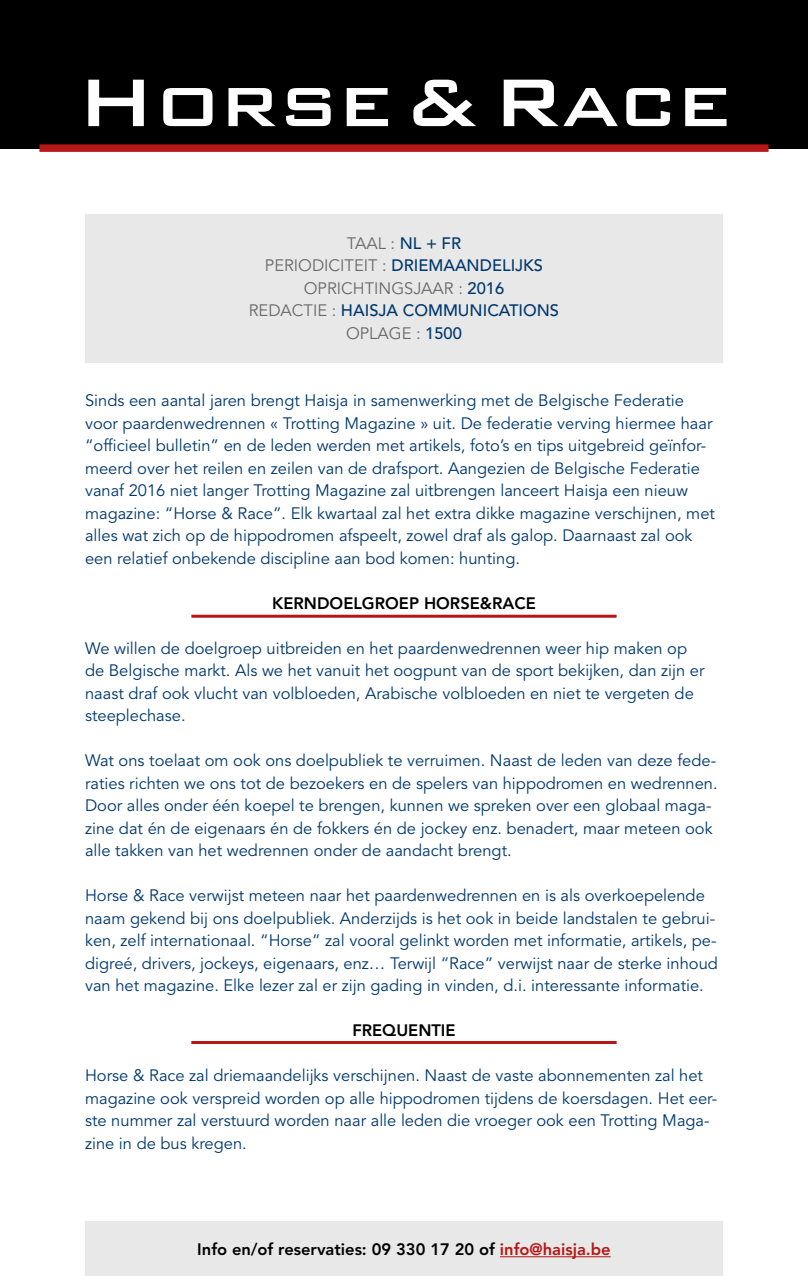
<style>
.page{position:relative;width:808px;height:1276px;background:#fff}
.page>*{position:absolute;margin:0;border:0;box-sizing:border-box;transform-origin:0 0}
.t1{font:500 90px "Bank Gothic BT";color:#fff}
.t2{font:16.5px/22.5px "Avenir LT Std";color:#00386d}
.t3{font:16.5px/22.5px "Avenir LT Std";color:#686868;text-align:center}
.t4{font:800 16.5px "Avenir LT Std";color:#000}
.s1{font-weight:500;color:#00386d}
.s2{color:#b61615}
</style>
<div class="page">
<div style="left:85px;top:214px;width:638px;height:149px;background:#e8e8e8"></div>
<div style="left:0;top:0;width:808px;height:149px;background:#000"></div>
<div style="left:39px;top:144px;width:729px;height:8px;background:#b61615"></div>
<hr style="left:191px;top:615px;width:426px;height:3px;background:#b61615">
<hr style="left:191px;top:1041px;width:426px;height:3px;background:#b61615">
<div style="left:85px;top:1221px;width:638px;height:55px;background:#e8e8e8"></div>
<hr style="left:500px;top:1256px;width:111px;height:1px;background:#b61615">
<h1 class="t1" style="left:76px;top:54px;width:656px">Horse &amp; Race</h1>
<p class="t3" style="left:249px;top:232px;width:312px">TAAL : <span class="s1">NL + FR<br></span>PERIODICITEIT : <span class="s1">DRIEMAANDELIJKS<br></span>OPRICHTINGSJAAR : <span class="s1">2016<br></span>REDACTIE : <span class="s1">HAISJA COMMUNICATIONS<br></span>OPLAGE : <span class="s1">1500</span></p>
<p class="t2" style="left:85px;top:390px;width:631px">Sinds een aantal jaren brengt Haisja in samenwerking met de Belgische Federatie voor paardenwedrennen « Trotting Magazine » uit. De federatie verving hiermee haar “officieel bulletin” en de leden werden met artikels, foto’s en tips uitgebreid geïnfor&shy;meerd over het reilen en zeilen van de drafsport. Aangezien de Belgische Federatie vanaf 2016 niet langer Trotting Magazine zal uitbrengen lanceert Haisja een nieuw magazine: “Horse &amp; Race”. Elk kwartaal zal het extra dikke magazine verschijnen, met alles wat zich op de hippodromen afspeelt, zowel draf als galop. Daarnaast zal ook een relatief onbekende discipline aan bod komen: hunting.</p>
<p class="t4" style="left:272px;top:593px;width:265px">KERNDOELGROEP HORSE&amp;RACE</p>
<p class="t2" style="left:85px;top:637px;width:621px">We willen de doelgroep uitbreiden en het paardenwedrennen weer hip maken op de Belgische markt. Als we het vanuit het oogpunt van de sport bekijken, dan zijn er naast draf ook vlucht van volbloeden, Arabische volbloeden en niet te vergeten de steeplechase.</p>
<p class="t2" style="left:85px;top:750px;width:634px">Wat ons toelaat om ook ons doelpubliek te verruimen. Naast de leden van deze fede&shy;raties richten we ons tot de bezoekers en de spelers van hippodromen en wedrennen.<br>Door alles onder één koepel te brengen, kunnen we spreken over een globaal maga&shy;zine dat én de eigenaars én de fokkers én de jockey enz. benadert, maar meteen ook alle takken van het wedrennen onder de aandacht brengt.</p>
<p class="t2" style="left:85px;top:885px;width:634px">Horse &amp; Race verwijst meteen naar het paardenwedrennen en is als overkoepelende naam gekend bij ons doelpubliek. Anderzijds is het ook in beide landstalen te gebrui&shy;ken, zelf internationaal. “Horse” zal vooral gelinkt worden met informatie, artikels, pe&shy;digreé, drivers, jockeys, eigenaars, enz… Terwijl “Race” verwijst naar de sterke inhoud van het magazine. Elke lezer zal er zijn gading in vinden, d.i. interessante informatie.</p>
<p class="t4" style="left:352px;top:1021px;width:105px">FREQUENTIE</p>
<p class="t2" style="left:85px;top:1065px;width:634px">Horse &amp; Race zal driemaandelijks verschijnen. Naast de vaste abonnementen zal het magazine ook verspreid worden op alle hippodromen tijdens de koersdagen. Het eer&shy;ste nummer zal verstuurd worden naar alle leden die vroeger ook een Trotting Maga&shy;zine in de bus kregen.</p>
<p class="t4" style="left:197px;top:1239px;width:415px">Info en/of reservaties: 09 330 17 20 of <span class="s2">info@haisja.be</span></p>
</div>
